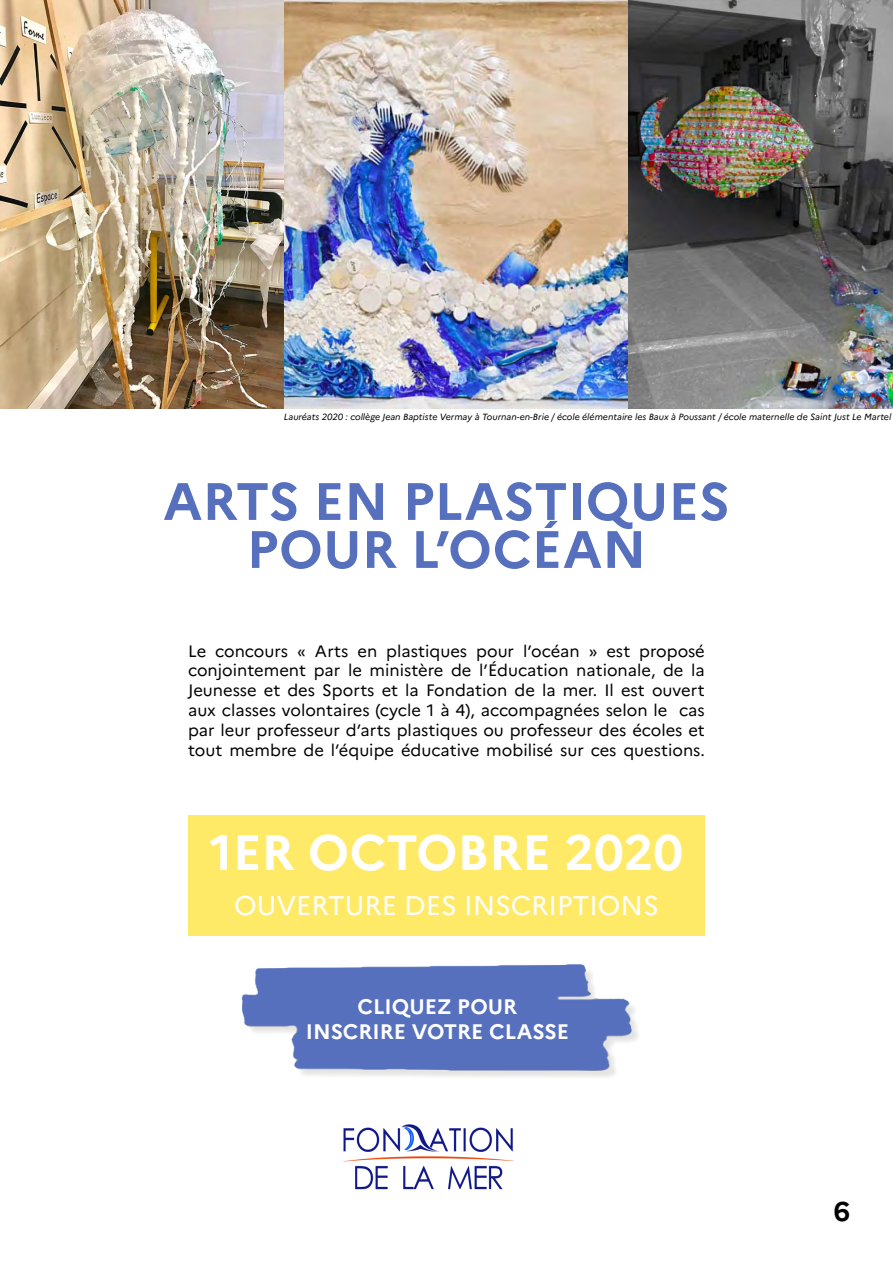
<style>
.page{position:relative;width:893px;height:1263px;background:#fff}
.page>*{position:absolute;margin:0;border:0;box-sizing:border-box;transform-origin:0 0}
.t1{font:700 52.5px/48px "Marianne";color:#5770be;text-align:center}
.t2{font:700 49.5px "Marianne";color:#fff}
.t3{font:27px "Marianne";color:#fff}
.t4{font:700 27px "Marianne";color:#000}
.t5{font:700 21px/25.2px "Marianne";color:#fff;text-align:center}
.t6{font:16.5px/19.8px "Marianne";color:#000;text-align:justify}
.t7{font:italic 9px "Marianne";color:#000}
</style>
<div class="page">
<img style="left:243px;top:964px;width:395px;height:113px">
<div style="left:188px;top:815px;width:517px;height:120px;background:#ffea68"></div>
<img style="left:343px;top:1124px;width:171px;height:66px">
<img style="left:284px;top:0;width:344px;height:408px">
<img style="left:628px;top:0;width:265px;height:408px">
<img style="left:0;top:0;width:284px;height:408px">
<p class="t7" style="left:284px;top:411px;width:609px">Lauréats 2020 : collège Jean Baptiste Vermay à Tournan-en-Brie / école élémentaire les Baux à Poussant / école maternelle de Saint Just Le Martel</p>
<h1 class="t1" style="left:163px;top:477px;width:568px">ARTS EN PLASTIQUES<br>POUR L’OCÉAN</h1>
<p class="t6" style="left:188px;top:641px;width:518px">Le concours « Arts en plastiques pour l’océan » est proposé conjointement par le ministère de l’Éducation nationale, de la Jeunesse et des Sports et la Fondation de la mer. Il est ouvert aux classes volontaires (cycle 1 à 4), accompagnées selon le cas par leur professeur d’arts plastiques ou professeur des écoles et tout membre de l’équipe éducative mobilisé sur ces questions.</p>
<h2 class="t2" style="left:210px;top:822px;width:475px">1ER OCTOBRE 2020</h2>
<h3 class="t3" style="left:234px;top:889px;width:426px">OUVERTURE DES INSCRIPTIONS</h3>
<p class="t5" style="left:306px;top:994px;width:265px">CLIQUEZ POUR<br>INSCRIRE VOTRE CLASSE</p>
<h3 class="t4" style="left:834px;top:1194px;width:18px">6</h3>
</div>
